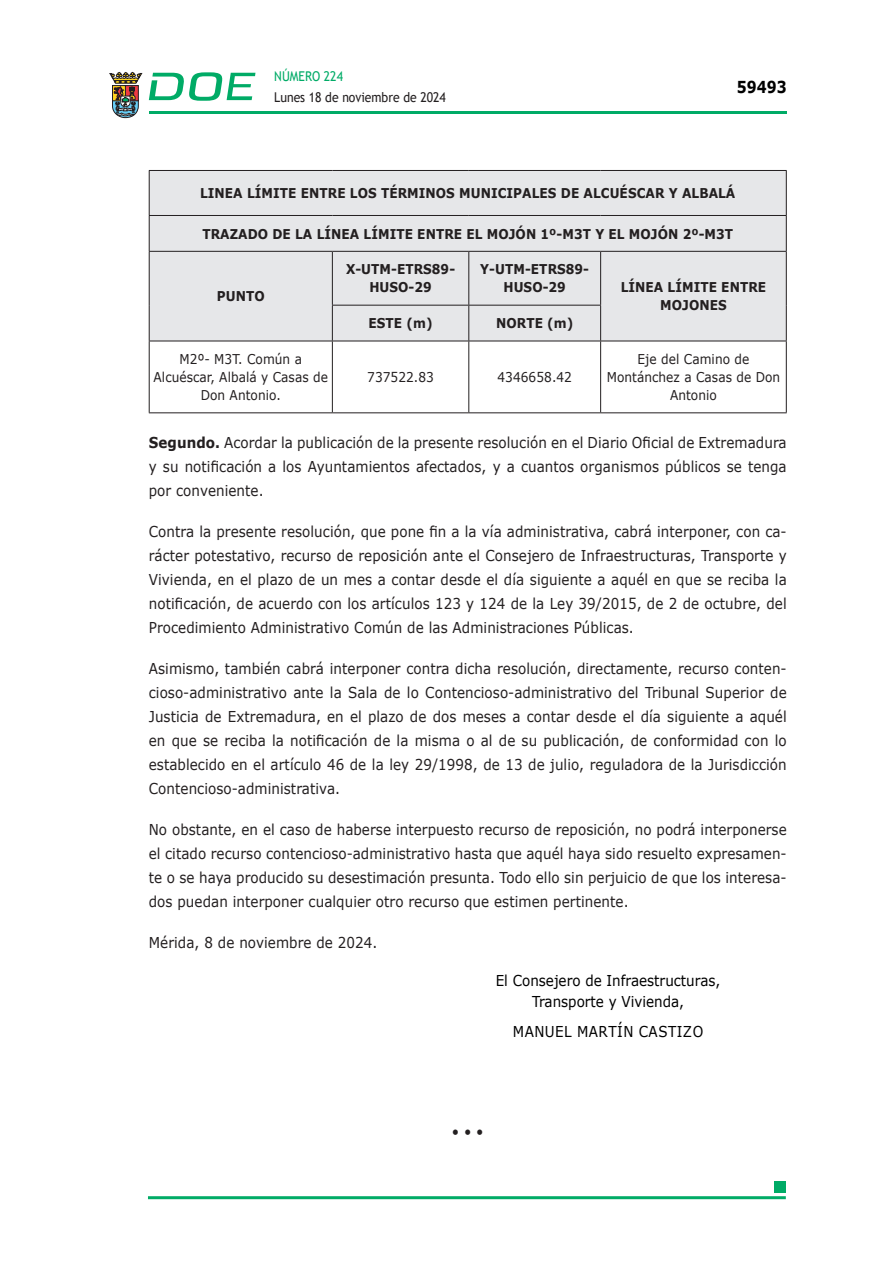
<style>
.page{position:relative;width:893px;height:1263px;background:#fff}
.page>*{position:absolute;margin:0;border:0;box-sizing:border-box;transform-origin:0 0}
.t1{font:700 16.5px "Verdana";color:#000;scale:.85 1}
.CUERPO_DE_TEXTO{font:15px/24px "Verdana";letter-spacing:.005em;color:#231f20;text-align:justify;scale:.9 1}
.F_CARGO_FIRMANTE{font:15px/21px "Verdana";color:#000;text-align:center;scale:.9 1}
.F_FECHA{font:15px "Verdana";letter-spacing:.005em;color:#231f20;scale:.9 1}
.FIRMANTE_UNICO{font:15px "Verdana";letter-spacing:.035em;color:#000;scale:.9 1}
.TABLATITULO{font:700 13.5px/18px "Verdana";letter-spacing:.005em;color:#231f20;text-align:center;scale:.9 1}
.CUERPO_DE_TEXTO-2{font:13.5px/18px "Verdana";letter-spacing:.005em;color:#231f20;text-align:center;scale:.9 1}
.t2{font:13.5px "Trebuchet MS";color:#231f20;scale:.9 1}
.t3{font:13.5px "Trebuchet MS";color:#00ab67;scale:.9 1}
.s1{font-weight:700}
</style>
<div class="page">
<hr style="left:149px;top:111px;width:638px;height:3px;background:#00ab66">
<svg style="left:109px;top:72px;width:33px;height:46px"></svg>
<svg style="left:149px;top:72px;width:106px;height:29px"></svg>
<hr style="left:148px;top:1196px;width:638px;height:3px;background:#00ab66">
<div style="left:775px;top:1181px;width:11px;height:11px;background:#00ab66"></div>
<div style="left:150px;top:171px;width:636px;height:170px;background:#e6e7e9"></div>
<hr style="left:149px;top:170px;width:183px;height:1px;background:#231f20">
<hr style="left:149px;top:171px;width:1px;height:44px;background:#231f20">
<hr style="left:332px;top:170px;width:137px;height:1px;background:#231f20">
<hr style="left:469px;top:170px;width:132px;height:1px;background:#231f20">
<hr style="left:601px;top:170px;width:186px;height:1px;background:#231f20">
<hr style="left:786px;top:171px;width:1px;height:44px;background:#231f20">
<hr style="left:149px;top:215px;width:183px;height:1px;background:#231f20">
<hr style="left:149px;top:216px;width:1px;height:35px;background:#231f20">
<hr style="left:332px;top:215px;width:137px;height:1px;background:#231f20">
<hr style="left:469px;top:215px;width:132px;height:1px;background:#231f20">
<hr style="left:601px;top:215px;width:186px;height:1px;background:#231f20">
<hr style="left:786px;top:216px;width:1px;height:35px;background:#231f20">
<hr style="left:149px;top:251px;width:183px;height:1px;background:#231f20">
<hr style="left:149px;top:252px;width:1px;height:53px;background:#231f20">
<hr style="left:149px;top:305px;width:1px;height:36px;background:#231f20">
<hr style="left:149px;top:341px;width:183px;height:1px;background:#231f20">
<hr style="left:332px;top:251px;width:137px;height:1px;background:#231f20">
<hr style="left:332px;top:252px;width:1px;height:53px;background:#231f20">
<hr style="left:469px;top:251px;width:132px;height:1px;background:#231f20">
<hr style="left:468px;top:252px;width:1px;height:53px;background:#231f20">
<hr style="left:601px;top:251px;width:186px;height:1px;background:#231f20">
<hr style="left:600px;top:252px;width:1px;height:53px;background:#231f20">
<hr style="left:786px;top:252px;width:1px;height:53px;background:#231f20">
<hr style="left:786px;top:305px;width:1px;height:36px;background:#231f20">
<hr style="left:601px;top:341px;width:186px;height:1px;background:#231f20">
<hr style="left:332px;top:305px;width:137px;height:1px;background:#231f20">
<hr style="left:332px;top:305px;width:1px;height:36px;background:#231f20">
<hr style="left:469px;top:305px;width:132px;height:1px;background:#231f20">
<hr style="left:468px;top:305px;width:1px;height:36px;background:#231f20">
<hr style="left:600px;top:305px;width:1px;height:36px;background:#231f20">
<hr style="left:332px;top:341px;width:137px;height:1px;background:#231f20">
<hr style="left:469px;top:341px;width:132px;height:1px;background:#231f20">
<hr style="left:149px;top:341px;width:1px;height:71px;background:#231f20">
<hr style="left:332px;top:341px;width:1px;height:71px;background:#231f20">
<hr style="left:468px;top:341px;width:1px;height:71px;background:#231f20">
<hr style="left:600px;top:341px;width:1px;height:71px;background:#231f20">
<hr style="left:786px;top:341px;width:1px;height:71px;background:#231f20">
<hr style="left:149px;top:412px;width:183px;height:1px;background:#231f20">
<hr style="left:332px;top:412px;width:137px;height:1px;background:#231f20">
<hr style="left:469px;top:412px;width:132px;height:1px;background:#231f20">
<hr style="left:601px;top:412px;width:186px;height:1px;background:#231f20">
<p class="t3" style="left:274px;top:67px;width:78px">NÚMERO 224</p>
<p class="t2" style="left:274px;top:88px;width:192px">Lunes 18 de noviembre de 2024</p>
<p class="t1" style="left:737px;top:75px;width:60px">59493</p>
<p class="TABLATITULO" style="left:200px;top:184px;width:596px">LINEA LÍMITE ENTRE LOS TÉRMINOS MUNICIPALES DE ALCUÉSCAR Y ALBALÁ</p>
<p class="TABLATITULO" style="left:202px;top:224px;width:591px">TRAZADO DE LA LÍNEA LÍMITE ENTRE EL MOJÓN 1º-M3T Y EL MOJÓN 2º-M3T</p>
<p class="TABLATITULO" style="left:217px;top:287px;width:55px">PUNTO</p>
<p class="TABLATITULO" style="left:346px;top:260px;width:123px">X-UTM-ETRS89-<br>HUSO-29</p>
<p class="TABLATITULO" style="left:480px;top:260px;width:122px">Y-UTM-ETRS89-<br>HUSO-29</p>
<p class="TABLATITULO" style="left:368px;top:314px;width:73px">ESTE (m)</p>
<p class="TABLATITULO" style="left:496px;top:314px;width:87px">NORTE (m)</p>
<p class="TABLATITULO" style="left:621px;top:278px;width:163px">LÍNEA LÍMITE ENTRE<br>MOJONES</p>
<p class="CUERPO_DE_TEXTO-2" style="left:154px;top:350px;width:195px">M2º- M3T. Común a<br>Alcuéscar, Albalá y Casas de<br>Don Antonio.</p>
<p class="CUERPO_DE_TEXTO-2" style="left:607px;top:350px;width:194px">Eje del Camino de<br>Montánchez a Casas de Don<br>Antonio</p>
<p class="CUERPO_DE_TEXTO" style="left:149px;top:431px;width:710px"><span class="s1">Segundo.</span> Acordar la publicación de la presente resolución en el Diario Oficial de Extremadura y su notificación a los Ayuntamientos afectados, y a cuantos organismos públicos se tenga por conveniente.</p>
<p class="CUERPO_DE_TEXTO" style="left:149px;top:520px;width:710px">Contra la presente resolución, que pone fin a la vía administrativa, cabrá interponer, con ca&shy;rácter potestativo, recurso de reposición ante el Consejero de Infraestructuras, Transporte y Vivienda, en el plazo de un mes a contar desde el día siguiente a aquél en que se reciba la notificación, de acuerdo con los artículos 123 y 124 de la Ley 39/2015, de 2 de octubre, del Procedimiento Administrativo Común de las Administraciones Públicas.</p>
<p class="CUERPO_DE_TEXTO" style="left:149px;top:657px;width:710px">Asimismo, también cabrá interponer contra dicha resolución, directamente, recurso conten&shy;cioso-administrativo ante la Sala de lo Contencioso-administrativo del Tribunal Superior de Justicia de Extremadura, en el plazo de dos meses a contar desde el día siguiente a aquél en que se reciba la notificación de la misma o al de su publicación, de conformidad con lo establecido en el artículo 46 de la ley 29/1998, de 13 de julio, reguladora de la Jurisdicción Contencioso-administrativa.</p>
<p class="CUERPO_DE_TEXTO" style="left:149px;top:818px;width:710px">No obstante, en el caso de haberse interpuesto recurso de reposición, no podrá interponerse el citado recurso contencioso-administrativo hasta que aquél haya sido resuelto expresamen&shy;te o se haya producido su desestimación presunta. Todo ello sin perjuicio de que los interesa&shy;dos puedan interponer cualquier otro recurso que estimen pertinente.</p>
<p class="F_FECHA" style="left:149px;top:932px;width:255px">Mérida, 8 de noviembre de 2024.</p>
<p class="F_CARGO_FIRMANTE" style="left:496px;top:970px;width:251px">El Consejero de Infraestructuras,<br>Transporte y Vivienda,</p>
<p class="FIRMANTE_UNICO" style="left:513px;top:1021px;width:213px">MANUEL MARTÍN CASTIZO</p>
<p class="CUERPO_DE_TEXTO-2" style="left:367px;top:368px;width:76px">737522.83</p>
<p class="CUERPO_DE_TEXTO-2" style="left:497px;top:368px;width:84px">4346658.42</p>
<p class="CUERPO_DE_TEXTO" style="left:452px;top:1119px;width:37px">• • •</p>
</div>
